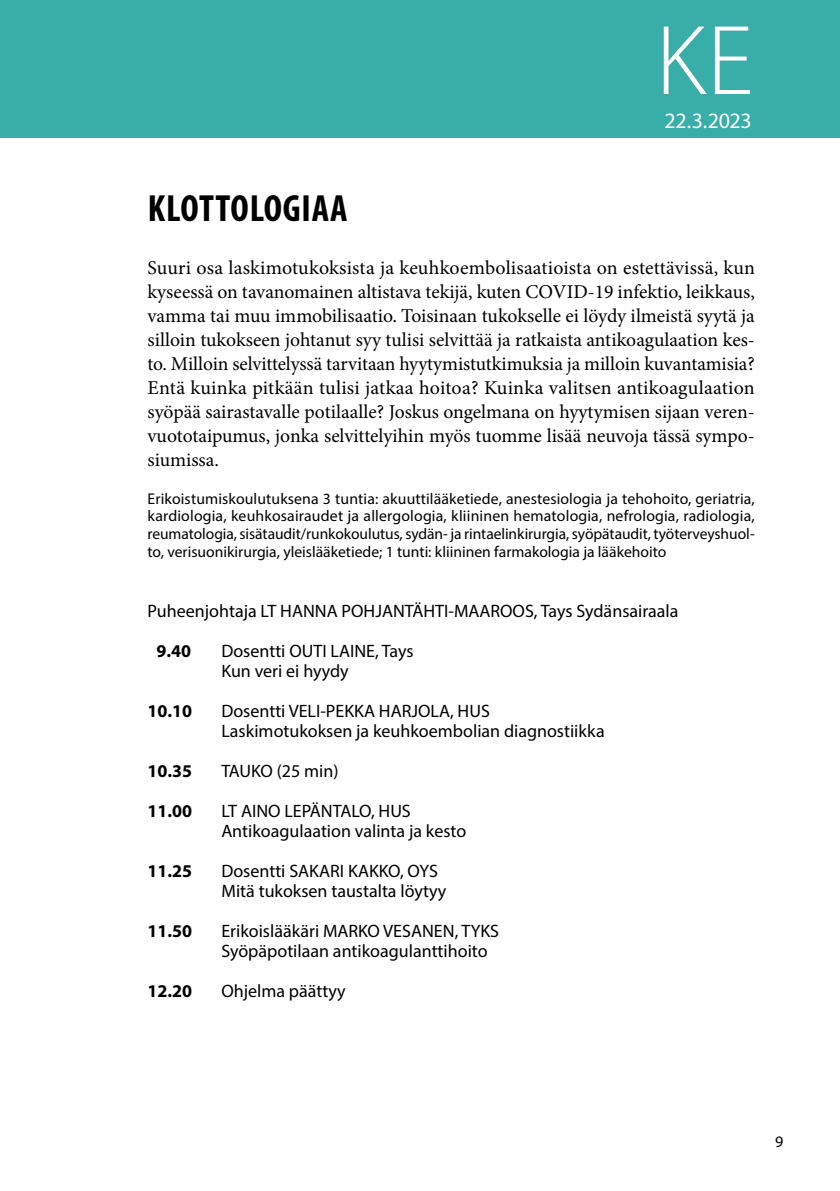
<style>
.page{position:relative;width:840px;height:1191px;background:#fff}
.page>*{position:absolute;margin:0;border:0;box-sizing:border-box;transform-origin:0 0}
.t1{font:300 100px "Myriad Pro";color:#fff}
.t2{font:700 condensed 38px "Myriad Pro";letter-spacing:.02em;color:#000}
.t3{font:22px "Myriad Pro";letter-spacing:-.01em;color:#fff}
.t4{font:19.6px/24px "Minion Pro";color:#000;text-align:justify}
.t5{font:18px/20px "Myriad Pro";color:#000}
.t6{font:700 18px "Myriad Pro";color:#000}
.t7{font:16px "Myriad Pro";color:#000}
.t8{font:15.6px/17.8px "Myriad Pro";color:#000;text-align:justify}
</style>
<div class="page">
<div style="left:0;top:0;width:839px;height:138px;background:#39aea8"></div>
<h1 class="t1" style="left:655px;top:0;width:99px">KE</h1>
<p class="t3" style="left:664px;top:107px;width:89px">22.3.2023</p>
<h2 class="t2" style="left:148px;top:185px;width:201px">KLOTTOLOGIAA</h2>
<p class="t4" style="left:147px;top:255px;width:608px">Suuri osa laskimotukoksista ja keuhkoembolisaatioista on estettävissä, kun kyseessä on tavanomainen altistava tekijä, kuten COVID-19 infektio, leikkaus, vamma tai muu immobilisaatio. Toisinaan tukokselle ei löydy ilmeistä syytä ja silloin tukokseen johtanut syy tulisi selvittää ja ratkaista antikoagulaation kes&shy;to. Milloin selvittelyssä tarvitaan hyytymistutkimuksia ja milloin kuvantamisia?<br>Entä kuinka pitkään tulisi jatkaa hoitoa? Kuinka valitsen antikoagulaation syöpää sairastavalle potilaalle? Joskus ongelmana on hyytymisen sijaan veren&shy;vuototaipumus, jonka selvittelyihin myös tuomme lisää neuvoja tässä sympo&shy;siumissa.</p>
<p class="t8" style="left:147px;top:489px;width:608px">Erikoistumiskoulutuksena 3 tuntia: akuuttilääketiede, anestesiologia ja tehohoito, geriatria, kardiologia, keuhkosairaudet ja allergologia, kliininen hematologia, nefrologia, radiologia, reumatologia, sisätaudit/runkokoulutus, sydän- ja rintaelinkirurgia, syöpätaudit, työterveyshuol&shy;to, verisuonikirurgia, yleislääketiede; 1 tunti: kliininen farmakologia ja lääkehoito</p>
<p class="t5" style="left:147px;top:600px;width:532px">Puheenjohtaja LT HANNA POHJANTÄHTI-MAAROOS, Tays Sydänsairaala</p>
<p class="t6" style="left:156px;top:639px;width:36px">9.40</p>
<p class="t5" style="left:221px;top:640px;width:194px">Dosentti OUTI LAINE, Tays<br>Kun veri ei hyydy</p>
<p class="t6" style="left:147px;top:699px;width:46px">10.10</p>
<p class="t5" style="left:221px;top:700px;width:384px">Dosentti VELI-PEKKA HARJOLA, HUS<br>Laskimotukoksen ja keuhkoembolian diagnostiikka</p>
<p class="t6" style="left:147px;top:759px;width:46px">10.35</p>
<p class="t5" style="left:221px;top:760px;width:119px">TAUKO (25 min)</p>
<p class="t6" style="left:147px;top:799px;width:46px">11.00</p>
<p class="t5" style="left:221px;top:800px;width:246px">LT AINO LEPÄNTALO, HUS<br>Antikoagulaation valinta ja kesto</p>
<p class="t6" style="left:147px;top:859px;width:46px">11.25</p>
<p class="t5" style="left:221px;top:860px;width:226px">Dosentti SAKARI KAKKO, OYS<br>Mitä tukoksen taustalta löytyy</p>
<p class="t6" style="left:147px;top:919px;width:46px">11.50</p>
<p class="t5" style="left:221px;top:920px;width:279px">Erikoislääkäri MARKO VESANEN, TYKS<br>Syöpäpotilaan antikoagulanttihoito</p>
<p class="t6" style="left:147px;top:979px;width:46px">12.20</p>
<p class="t5" style="left:221px;top:980px;width:126px">Ohjelma päättyy</p>
<p class="t7" style="left:774px;top:1132px;width:10px">9</p>
</div>
